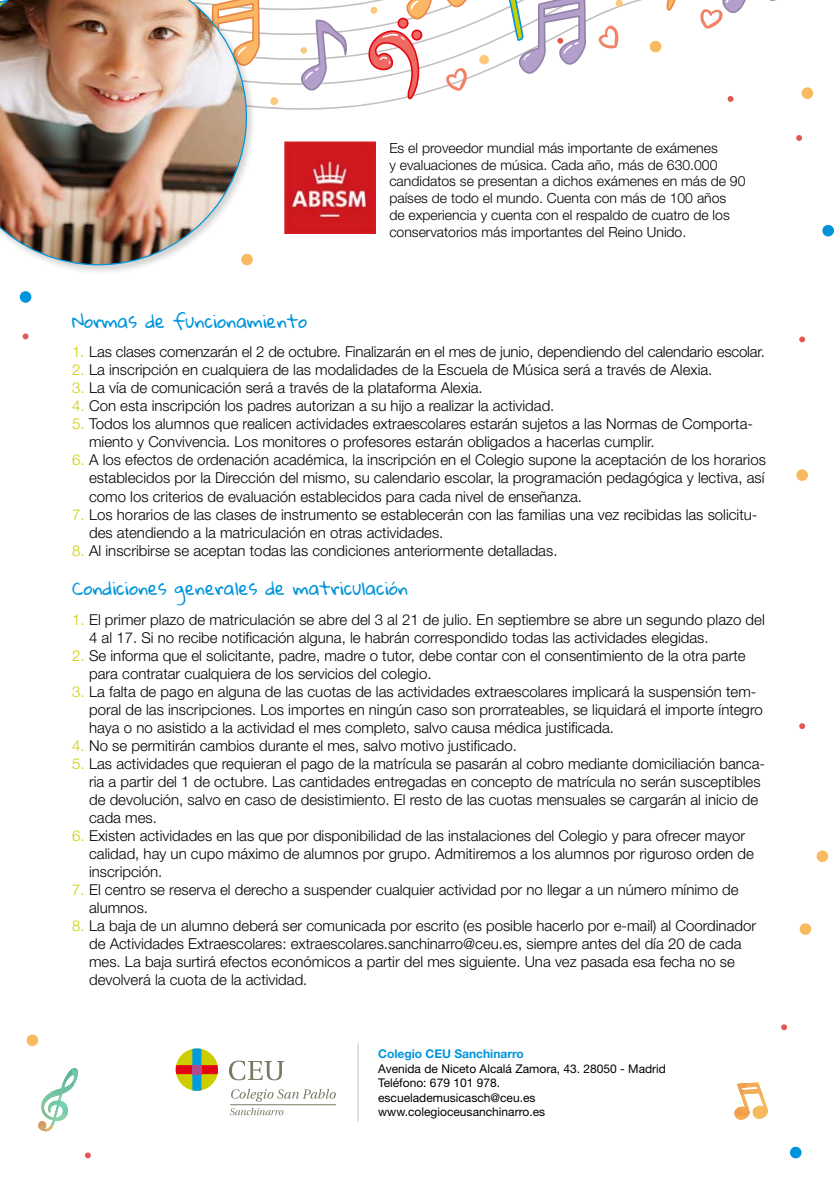
<style>
.page{position:relative;width:840px;height:1191px;background:#fff}
.page>*{position:absolute;margin:0;border:0;box-sizing:border-box;transform-origin:0 0}
.t1{font:18px "Gloria Hallelujah";color:#0095db}
.t2{font:300 15px/18px "Helvetica Neue";color:#000}
.t3{font:300 14px/16.8px "Helvetica Neue";color:#000}
.t4{font:12px/14.4px "Helvetica Neue";color:#000}
.t5{font:700 12px "Helvetica Neue";color:#0095db}
.s1{color:#cdce00}
</style>
<div class="page">
<div style="left:0;top:0;width:256px;height:275px;background:#000;opacity:.19"></div>
<img style="left:0;top:153px;width:247px;height:112px">
<svg style="left:38px;top:1068px;width:40px;height:64px"></svg>
<svg style="left:734px;top:1082px;width:34px;height:38px"></svg>
<div style="left:20px;top:291px;width:11px;height:12px;background:#0095db;border-radius:50%"></div>
<div style="left:241px;top:254px;width:12px;height:11px;background:#f7ba5e;border-radius:50%"></div>
<svg style="left:23px;top:333px;width:5px;height:6px"></svg>
<svg style="left:85px;top:1152px;width:6px;height:6px"></svg>
<div style="left:801px;top:87px;width:11px;height:12px;background:#f7ba5e;border-radius:50%"></div>
<div style="left:789px;top:1146px;width:12px;height:12px;background:#0095db;border-radius:50%"></div>
<div style="left:27px;top:1034px;width:11px;height:12px;background:#f7ba5e;border-radius:50%"></div>
<svg style="left:821px;top:225px;width:12px;height:11px"></svg>
<div style="left:795px;top:469px;width:12px;height:12px;background:#f7ba5e;border-radius:50%"></div>
<div style="left:816px;top:850px;width:11px;height:12px;background:#f7ba5e;border-radius:50%"></div>
<svg style="left:799px;top:723px;width:5px;height:6px"></svg>
<svg style="left:799px;top:336px;width:5px;height:6px"></svg>
<svg style="left:796px;top:135px;width:5px;height:6px"></svg>
<div style="left:799px;top:923px;width:11px;height:12px;background:#f7ba5e;border-radius:50%"></div>
<svg style="left:781px;top:1024px;width:5px;height:6px"></svg>
<img style="left:0;top:0;width:776px;height:153px">
<hr style="left:230px;top:1104px;width:105px;height:1px;background:#7b7966">
<svg style="left:176px;top:1048px;width:42px;height:42px"></svg>
<div style="left:192px;top:1065px;width:9px;height:9px;background:#b14b8c"></div>
<svg style="left:229px;top:1060px;width:55px;height:20px"></svg>
<svg style="left:231px;top:1088px;width:104px;height:13px"></svg>
<svg style="left:230px;top:1107px;width:53px;height:8px"></svg>
<hr style="left:357px;top:1043px;width:1px;height:78px;background:#c2bfbf">
<img style="left:285px;top:142px;width:90px;height:92px">
<p class="t3" style="left:389px;top:139px;width:357px">Es el proveedor mundial más importante de exámenes<br>y evaluaciones de música. Cada año, más de 630.000 candidatos se presentan a dichos exámenes en más de 90 países de todo el mundo. Cuenta con más de 100 años<br>de experiencia y cuenta con el respaldo de cuatro de los conservatorios más importantes del Reino Unido.</p>
<p class="t1" style="left:72px;top:311px;width:236px">Normas de funcionamiento</p>
<p class="t2" style="left:72px;top:343px;width:694px"><span class="s1">1.</span> Las clases comenzarán el 2 de octubre. Finalizarán en el mes de junio, dependiendo del calendario escolar.</p>
<p class="t2" style="left:72px;top:361px;width:641px"><span class="s1">2.</span> La inscripción en cualquiera de las modalidades de la Escuela de Música será a través de Alexia.</p>
<p class="t2" style="left:72px;top:379px;width:412px"><span class="s1">3.</span> La vía de comunicación será a través de la plataforma Alexia.</p>
<p class="t2" style="left:72px;top:397px;width:483px"><span class="s1">4.</span> Con esta inscripción los padres autorizan a su hijo a realizar la actividad.</p>
<p class="t2" style="left:89px;top:415px;width:665px;text-indent:-17px"><span class="s1">5.</span> Todos los alumnos que realicen actividades extraescolares estarán sujetos a las Normas de Comporta&shy;miento y Convivencia. Los monitores o profesores estarán obligados a hacerlas cumplir.</p>
<p class="t2" style="left:89px;top:451px;width:678px;text-align:justify;text-indent:-17px"><span class="s1">6.</span> A los efectos de ordenación académica, la inscripción en el Colegio supone la aceptación de los horarios establecidos por la Dirección del mismo, su calendario escolar, la programación pedagógica y lectiva, así como los criterios de evaluación establecidos para cada nivel de enseñanza.</p>
<p class="t2" style="left:89px;top:505px;width:669px;text-indent:-17px"><span class="s1">7.</span> Los horarios de las clases de instrumento se establecerán con las familias una vez recibidas las solicitu&shy;des atendiendo a la matriculación en otras actividades.</p>
<p class="t2" style="left:72px;top:541px;width:486px"><span class="s1">8.</span> Al inscribirse se aceptan todas las condiciones anteriormente detalladas.</p>
<p class="t1" style="left:72px;top:578px;width:337px">Condiciones generales de matriculación</p>
<p class="t2" style="left:89px;top:610px;width:676px;text-indent:-17px"><span class="s1">1.</span> El primer plazo de matriculación se abre del 3 al 21 de julio. En septiembre se abre un segundo plazo del<br>4 al 17. Si no recibe notificación alguna, le habrán correspondido todas las actividades elegidas.</p>
<p class="t2" style="left:89px;top:646px;width:657px;text-indent:-17px"><span class="s1">2.</span> Se informa que el solicitante, padre, madre o tutor, debe contar con el consentimiento de la otra parte para contratar cualquiera de los servicios del colegio.</p>
<p class="t2" style="left:89px;top:682px;width:674px;text-indent:-17px"><span class="s1">3.</span> La falta de pago en alguna de las cuotas de las actividades extraescolares implicará la suspensión tem&shy;poral de las inscripciones. Los importes en ningún caso son prorrateables, se liquidará el importe íntegro haya o no asistido a la actividad el mes completo, salvo causa médica justificada.</p>
<p class="t2" style="left:72px;top:736px;width:446px"><span class="s1">4.</span> No se permitirán cambios durante el mes, salvo motivo justificado.</p>
<p class="t2" style="left:89px;top:754px;width:677px;text-indent:-17px"><span class="s1">5.</span> Las actividades que requieran el pago de la matrícula se pasarán al cobro mediante domiciliación banca&shy;ria a partir del 1 de octubre. Las cantidades entregadas en concepto de matrícula no serán susceptibles de devolución, salvo en caso de desistimiento. El resto de las cuotas mensuales se cargarán al inicio de cada mes.</p>
<p class="t2" style="left:89px;top:826px;width:666px;text-indent:-17px"><span class="s1">6.</span> Existen actividades en las que por disponibilidad de las instalaciones del Colegio y para ofrecer mayor calidad, hay un cupo máximo de alumnos por grupo. Admitiremos a los alumnos por riguroso orden de inscripción.</p>
<p class="t2" style="left:89px;top:880px;width:650px;text-indent:-17px"><span class="s1">7.</span> El centro se reserva el derecho a suspender cualquier actividad por no llegar a un número mínimo de alumnos.</p>
<p class="t2" style="left:89px;top:916px;width:668px;text-indent:-17px"><span class="s1">8.</span> La baja de un alumno deberá ser comunicada por escrito (es posible hacerlo por e-mail) al Coordinador de Actividades Extraescolares: extraescolares.sanchinarro@ceu.es, siempre antes del día 20 de cada mes. La baja surtirá efectos económicos a partir del mes siguiente. Una vez pasada esa fecha no se devolverá la cuota de la actividad.</p>
<p class="t5" style="left:378px;top:1046px;width:147px">Colegio CEU Sanchinarro</p>
<p class="t4" style="left:378px;top:1061px;width:289px">Avenida de Niceto Alcalá Zamora, 43. 28050 - Madrid Teléfono: 679 101 978.<br>escuelademusicasch@ceu.es www.colegioceusanchinarro.es</p>
</div>
